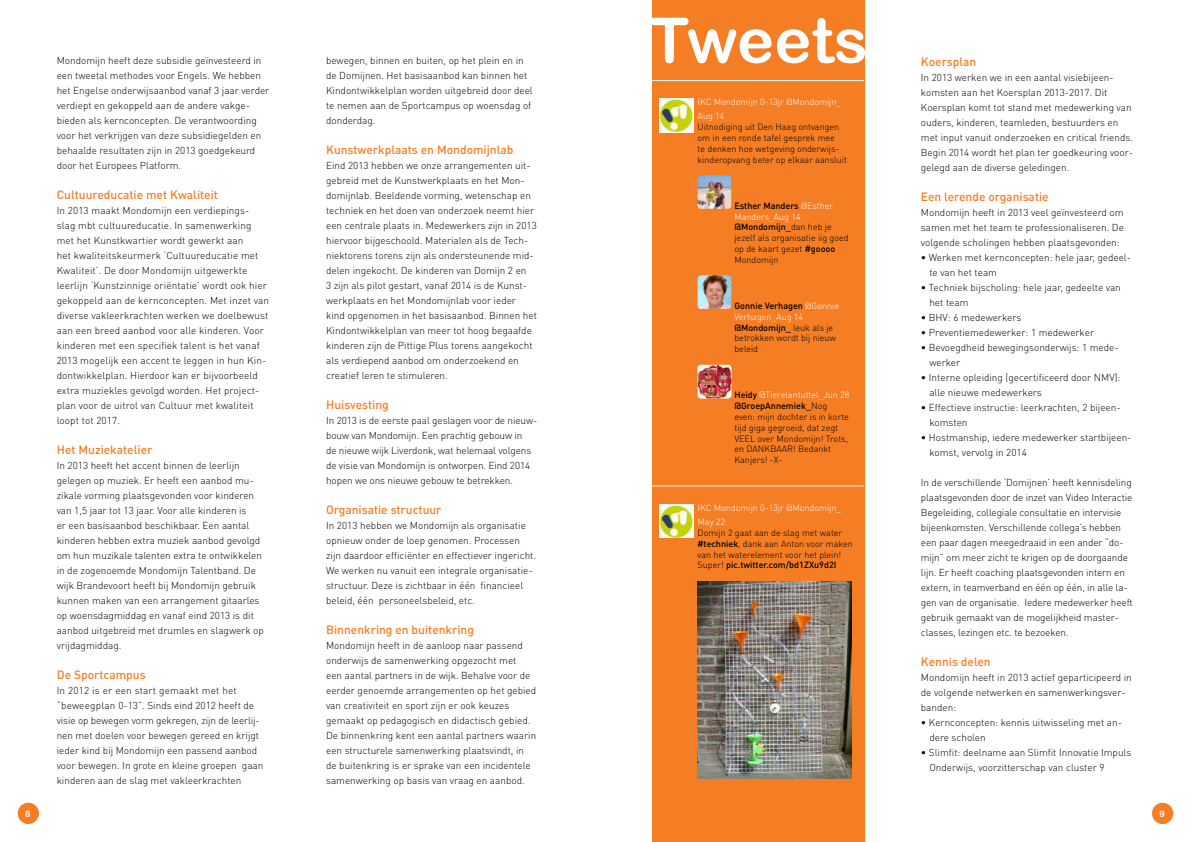
<style>
.page{position:relative;width:1191px;height:842px;background:#fff}
.page>*{position:absolute;margin:0;border:0;box-sizing:border-box;transform-origin:0 0}
.t1{font:62.8px "Arial Rounded MT Bold";color:#fff}
.t2{font:500 12px "DIN Pro";color:#f57d23}
.t3{font:300 10px/15px "DIN Pro";color:#000}
.t4{font:300 9px/10.8px "DIN Pro";color:#000}
.t5{font:300 9px/14px "DIN Pro";color:#fff}
.t6{font:9px "Arial Rounded MT Bold";color:#fff}
.s1{font-weight:500}
.s2{color:#fff}
</style>
<div class="page">
<svg style="left:17px;top:802px;width:22px;height:22px"></svg>
<svg style="left:1152px;top:802px;width:22px;height:22px"></svg>
<div style="left:652px;top:0;width:213px;height:842px;background:#f57d23"></div>
<img style="left:697px;top:581px;width:154px;height:197px">
<img style="left:659px;top:504px;width:34px;height:34px">
<hr style="left:652px;top:486px;width:212px;height:1px;background:#fff">
<hr style="left:652px;top:80px;width:212px;height:1px;background:#fff">
<img style="left:697px;top:175px;width:34px;height:34px">
<img style="left:697px;top:275px;width:34px;height:34px">
<svg style="left:697px;top:365px;width:34px;height:33px"></svg>
<img style="left:698px;top:365px;width:33px;height:33px">
<img style="left:659px;top:99px;width:34px;height:33px">
<p class="t3" style="left:57px;top:53px;width:214px">Mondomijn heeft deze subsidie geïnvesteerd in een tweetal methodes voor Engels. We hebben het Engelse onderwijsaanbod vanaf 3 jaar verder verdiept en gekoppeld aan de andere vakge&shy;bieden als kernconcepten. De verantwoording voor het verkrijgen van deze subsidiegelden en behaalde resultaten zijn in 2013 goedgekeurd door het Europees Platform.</p>
<p class="t2" style="left:57px;top:187px;width:163px">Cultuureducatie met Kwaliteit</p>
<p class="t3" style="left:57px;top:203px;width:214px">In 2013 maakt Mondomijn een verdiepings&shy;slag mbt cultuureducatie. In samenwerking met het Kunstkwartier wordt gewerkt aan<br>het kwaliteitskeurmerk ‘Cultuureducatie met Kwaliteit’. De door Mondomijn uitgewerkte leerlijn ‘Kunstzinnige oriëntatie’ wordt ook hier gekoppeld aan de kernconcepten. Met inzet van diverse vakleerkrachten werken we doelbewust aan een breed aanbod voor alle kinderen. Voor kinderen met een specifiek talent is het vanaf 2013 mogelijk een accent te leggen in hun Kin&shy;dontwikkelplan. H ierdoor kan er bijvoorbeeld extra muziekles gevolgd worden. H et project&shy;plan voor de uitrol van Cultuur met kwaliteit loopt tot 2017.</p>
<p class="t2" style="left:57px;top:442px;width:97px">Het Muziekatelier</p>
<p class="t3" style="left:57px;top:458px;width:209px">In 2013 heeft het accent binnen de leerlijn gelegen op muziek. Er heeft een aanbod mu&shy;zikale vorming plaatsgevonden voor kinderen van 1,5 jaar tot 13 jaar. Voor alle kinderen is<br>er een basisaanbod beschikbaar. Een aantal kinderen hebben extra muziek aanbod gevolgd om hun muzikale talenten extra te ontwikkelen in de zogenoemde Mondomijn Talentband. De wijk Brandevoort heeft bij Mondomijn gebruik kunnen maken van een arrangement gitaarles op woensdagmiddag en vanaf eind 2013 is dit aanbod uitgebreid met drumles en slagwerk op vrijdagmiddag.</p>
<p class="t2" style="left:57px;top:667px;width:90px">De Sportcampus</p>
<p class="t3" style="left:57px;top:683px;width:208px">In 2012 is er een start gemaakt met het “beweegplan 0-13”. Sinds eind 2012 heeft de visie op bewegen vorm gekregen, zijn de leerlij&shy;nen met doelen voor bewegen gereed en krijgt ieder kind bij Mondomijn een passend aanbod voor bewegen. In grote en kleine groepen gaan kinderen aan de slag met vakleerkrachten</p>
<p class="t3" style="left:326px;top:53px;width:208px">bewegen, binnen en buiten, op het plein en in de Domijnen. Het basisaanbod kan binnen het Kindontwikkelplan worden uitgebreid door deel te nemen aan de Sportcampus op woensdag of donderdag.</p>
<p class="t2" style="left:326px;top:142px;width:189px">Kunstwerkplaats en Mondomijnlab</p>
<p class="t3" style="left:326px;top:158px;width:212px">Eind 2013 hebben we onze arrangementen uit&shy;gebreid met de Kunstwerkplaats en het Mon&shy;domijnlab. Beeldende vorming, wetenschap en techniek en het doen van onderzoek neemt hier een centrale plaats in. Medewerkers zijn in 2013 hiervoor bijgeschoold. Materialen als de Tech&shy;niektorens torens zijn als ondersteunende mid&shy;delen ingekocht. De kinderen van Domijn 2 en<br>3 zijn als pilot gestart, vanaf 2014 is de Kunst&shy;werkplaats en het Mondomijnlab voor ieder kind opgenomen in het basisaanbod. Binnen het Kindontwikkelplan van meer tot hoog begaafde kinderen zijn de Pittige Plus torens aangekocht als verdiepend aanbod om onderzoekend en creatief leren te stimuleren.</p>
<p class="t2" style="left:326px;top:397px;width:64px">Huisvesting</p>
<p class="t3" style="left:326px;top:413px;width:213px">In 2013 is de eerste paal geslagen voor de nieuw&shy;bouw van Mondomijn. Een prachtig gebouw in<br>de nieuwe wijk Liverdonk, wat helemaal volgens de visie van Mondomijn is ontworpen. Eind 2014 hopen we ons nieuwe gebouw te betrekken.</p>
<p class="t2" style="left:326px;top:502px;width:117px">Organisatie structuur</p>
<p class="t3" style="left:326px;top:518px;width:212px">In 2013 hebben we Mondomijn als organisatie opnieuw onder de loep genomen. Processen zijn daardoor efficiënter en effectiever ingericht.<br>We werken nu vanuit een integrale organisatie&shy;structuur. Deze is zichtbaar in één financieel beleid, één personeelsbeleid, etc.</p>
<p class="t2" style="left:326px;top:622px;width:149px">Binnenkring en buitenkring</p>
<p class="t3" style="left:326px;top:638px;width:212px">Mondomijn heeft in de aanloop naar passend onderwijs de samenwerking opgezocht met<br>een aantal partners in de wijk. Behalve voor de eerder genoemde arrangementen op het gebied van creativiteit en sport zijn er ook keuzes gemaakt op pedagogisch en didactisch gebied.<br>De binnenkring kent een aantal partners waarin een structurele samenwerking plaatsvindt, in de buitenkring is er sprake van een incidentele samenwerking op basis van vraag en aanbod.</p>
<h1 class="t1" style="left:650px;top:3px;width:219px">Tweets</h1>
<p class="t5" style="left:697px;top:95px;width:145px">IKC Mondomijn 0-13jr @Mondomijn_<br>Aug 14</p>
<p class="t4" style="left:697px;top:121px;width:151px">U itnodiging uit Den Haag ontvangen om in een ronde tafel gesprek mee<br>te denken hoe wetgeving onderwijs&shy;kinderopvang beter op elkaar aansluit</p>
<p class="t4" style="left:734px;top:200px;width:116px"><span class="s1">Esther Manders</span> <span class="s2">@Esther<br>Manders_Aug 14 </span><span class="s1">@Mondomijn_</span>dan heb je jezelf als organisatie iig goed op de kaart gezet <span class="s1">#goooo<br></span>Mondomijn</p>
<p class="t4" style="left:734px;top:300px;width:106px"><span class="s1">Gonnie Verhagen</span> <span class="s2">@Gonnie<br>Verhagen_Aug 14 </span><span class="s1">@Mondomijn_</span> leuk als je betrokken wordt bij nieuw beleid</p>
<p class="t4" style="left:734px;top:389px;width:117px"><span class="s1">Heidy</span> <span class="s2">@Tierelantuttel_Jun 28 </span><span class="s1">@GroepAnnemiek_</span>N og even: mijn dochter is in korte tijd giga gegroeid, dat zegt<br>VEEL</p>
<p class="t4" style="left:757px;top:432px;width:92px">over Mondomijn! Trots,</p>
<p class="t4" style="left:734px;top:443px;width:19px">en DAN</p>
<p class="t4" style="left:764px;top:443px;width:19px">KBAAR</p>
<p class="t4" style="left:793px;top:443px;width:40px">! Bedankt</p>
<p class="t4" style="left:734px;top:454px;width:49px">Kanjers! -X-</p>
<p class="t5" style="left:697px;top:500px;width:145px">IKC Mondomijn 0-13jr @Mondomijn_<br>May 22</p>
<p class="t4" style="left:697px;top:527px;width:157px">Domijn 2 gaat aan de slag met water <span class="s1">#techniek</span>, dank aan Anton voor maken van het waterelement voor het plein!<br>Super! <span class="s1">pic.twitter.com/bd1ZXu9d2I</span></p>
<p class="t2" style="left:921px;top:53px;width:57px">Koersplan</p>
<p class="t3" style="left:921px;top:69px;width:214px">In 2013 werken we in een aantal visiebijeen&shy;komsten aan het Koersplan 2013-2017. Dit Koersplan komt tot stand met medewerking van ouders, kinderen, teamleden, bestuurders en met input vanuit onderzoeken en critical friends.<br>Begin 2014 wordt het plan ter goedkeuring voor&shy;gelegd aan de diverse geledingen.</p>
<p class="t2" style="left:921px;top:188px;width:129px">Een lerende organisatie</p>
<p class="t3" style="left:921px;top:204px;width:204px;text-align:justify">Mondomijn heeft in 2013 veel geïnvesteerd om samen met het team te professionaliseren. De volgende scholingen hebben plaatsgevonden:</p>
<p class="t3" style="left:929px;top:249px;width:203px;text-indent:-8px">• Werken met kernconcepten: hele jaar, gedeel&shy;te van het team</p>
<p class="t3" style="left:929px;top:279px;width:193px;text-indent:-8px">• Techniek bijscholing: hele jaar, gedeelte van het team</p>
<p class="t3" style="left:921px;top:309px;width:102px">• BHV: 6 medewerkers</p>
<p class="t3" style="left:921px;top:324px;width:175px">• Preventiemedewerker: 1 medewerker</p>
<p class="t3" style="left:929px;top:339px;width:191px;text-indent:-8px">• Bevoegdheid bewegingsonderwijs: 1 mede&shy;werker</p>
<p class="t3" style="left:929px;top:369px;width:192px;text-indent:-8px">• Interne opleiding (gecertificeerd door NMV): alle nieuwe medewerkers</p>
<p class="t3" style="left:929px;top:399px;width:193px;text-indent:-8px">• Effectieve instructie: leerkrachten, 2 bijeen&shy;komsten</p>
<p class="t3" style="left:929px;top:429px;width:204px;text-indent:-8px">• Hostmanship, iedere medewerker startbijeen&shy;komst, vervolg in 2014</p>
<p class="t3" style="left:921px;top:474px;width:213px">In de verschillende ‘Domijnen’ heeft kennisdeling plaatsgevonden door de inzet van Video Interactie Begeleiding, collegiale consultatie en intervisie bijeenkomsten. Verschillende collega’s hebben een paar dagen meegedraaid in een ander “do&shy;mijn” om meer zicht te krigen op de doorgaande lijn. Er heeft coaching plaatsgevonden intern en extern, in teamverband en één op één, in alle la&shy;gen van de organisatie. Iedere medewerker heeft gebruik gemaakt van de mogelijkheid master&shy;classes, lezingen etc. te bezoeken.</p>
<p class="t2" style="left:921px;top:653px;width:71px">Kennis delen</p>
<p class="t3" style="left:921px;top:669px;width:212px">Mondomijn heeft in 2013 actief geparticipeerd in de volgende netwerken en samenwerkingsver&shy;banden:</p>
<p class="t3" style="left:929px;top:714px;width:194px;text-indent:-8px">• Kernconcepten: kennis uitwisseling met an&shy;dere scholen</p>
<p class="t3" style="left:929px;top:744px;width:203px;text-indent:-8px">• Slimfit: deelname aan Slimfit Innovatie Impuls<br>O nderwijs, voorzitterschap van cluster 9</p>
<p class="t6" style="left:25px;top:808px;width:7px">8</p>
<p class="t6" style="left:1159px;top:808px;width:7px">9</p>
</div>
